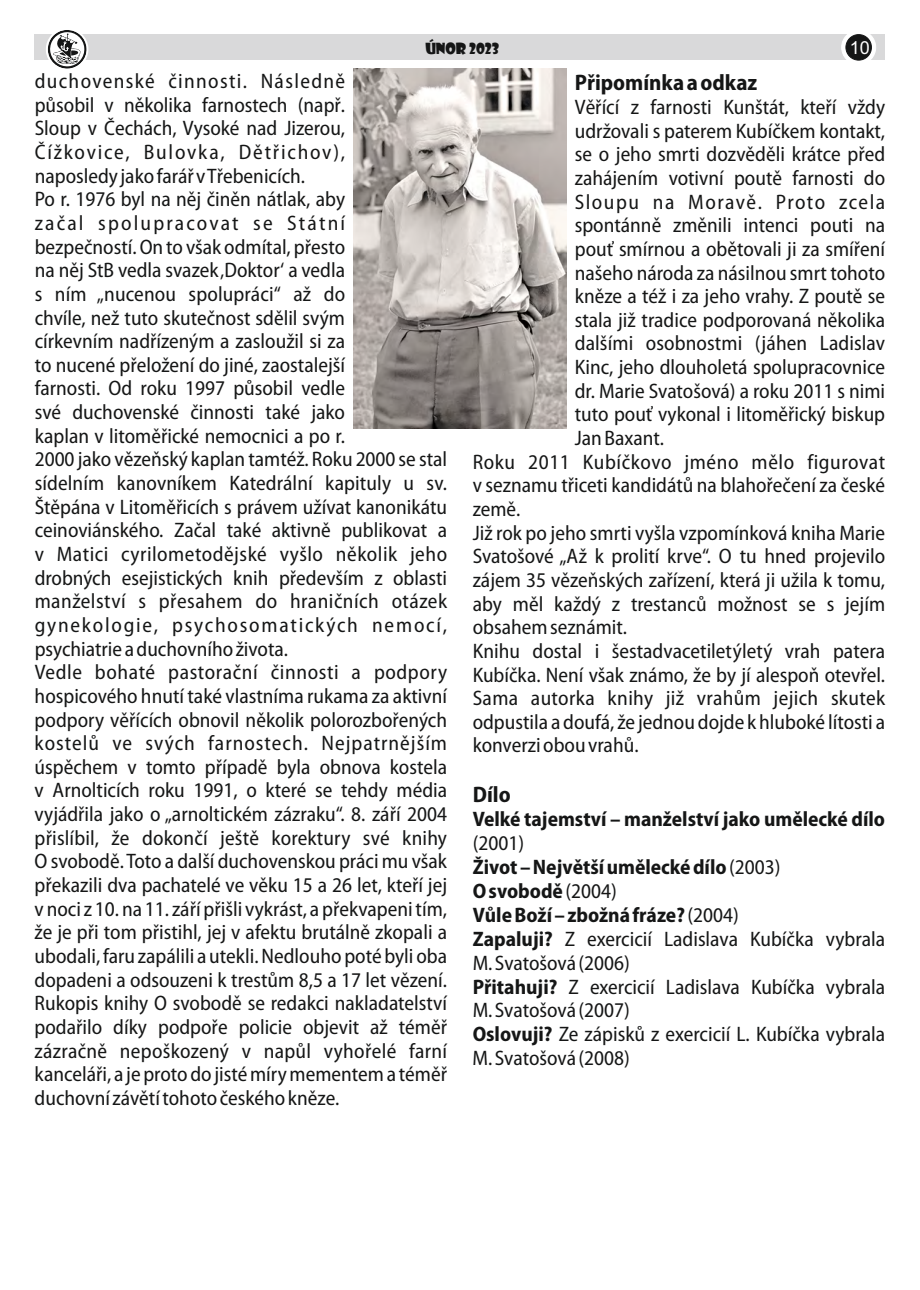
<style>
.page{position:relative;width:920px;height:1290px;background:#fff}
.page>*{position:absolute;margin:0;border:0;box-sizing:border-box;transform-origin:0 0}
.t1{font:700 semi-condensed 22.5px "Myriad Pro";color:#151616}
.t2{font:semi-condensed 21px/23.7px "Myriad Pro";color:#151616}
.t3{font:700 semi-condensed 21px "Myriad Pro";color:#151616}
.t4{font:semi-condensed 21px "Myriad Pro";letter-spacing:.03em;color:#151616}
.t5{font:semi-condensed 21px "Myriad Pro";letter-spacing:.07em;color:#151616}
.t6{font:18px "Arial";color:#fff}
.t7{font:15px "Showcard Gothic";color:#151616}
.s1{font-weight:700}
</style>
<div class="page">
<div style="left:35px;top:35px;width:850px;height:25px;background:#d9d9da"></div>
<div style="left:841px;top:30px;width:35px;height:35px;background:#fff;border:1px solid #fff;border-radius:50%"></div>
<div style="left:845px;top:34px;width:27px;height:27px;background:#151616;border:1px solid #151616;border-radius:50%"></div>
<svg style="left:46px;top:30px;width:42px;height:39px"></svg>
<img style="left:354px;top:68px;width:212px;height:360px">
<p class="t7" style="left:425px;top:42px;width:75px">ÚNOR 2023</p>
<p class="t6" style="left:850px;top:41px;width:22px">10</p>
<p class="t2" style="left:35px;top:71px;width:414px">duchovenské činnosti. Následně<br>působil v několika farnostech (např.<br>Sloup v Čechách, Vysoké nad Jizerou,<br>Čížkovice, Bulovka, Dětřichov),<br>naposledy jako farář v Třebenicích.<br>Po r. 1976 byl na něj činěn nátlak, aby<br>začal spolupracovat se Státní bezpečností. On to však odmítal, přesto<br>na něj StB vedla svazek ‚Doktor‘ a vedla<br>s ním „nucenou spolupráci“ až do<br>chvíle, než tuto skutečnost sdělil svým<br>církevním nadřízeným a zasloužil si za<br>to nucené přeložení do jiné, zaostalejší<br>farnosti. Od roku 1997 působil vedle<br>své duchovenské činnosti také jako<br>kaplan v litoměřické nemocnici a po r.<br>2000 jako vězeňský kaplan tamtéž. Roku 2000 se stal sídelním kanovníkem Katedrální kapituly u sv.<br>Štěpána v Litoměřicích s právem užívat kanonikátu ceinoviánského. Začal také aktivně publikovat a v Matici cyrilometodějské vyšlo několik jeho drobných esejistických knih především z oblasti manželství s přesahem do hraničních otázek gynekologie, psychosomatických nemocí, psychiatrie a duchovního života.<br>Vedle bohaté pastorační činnosti a podpory hospicového hnutí také vlastníma rukama za aktivní podpory věřících obnovil několik polorozbořených kostelů ve svých farnostech. Nejpatrnějším úspěchem v tomto případě byla obnova kostela v Arnolticích roku 1991, o které se tehdy média vyjádřila jako o „arnoltickém zázraku“. 8. září 2004 přislíbil, že dokončí ještě korektury své knihy O svobodě. Toto a další duchovenskou práci mu však překazili dva pachatelé ve věku 15 a 26 let, kteří jej v noci z 10. na 11. září přišli vykrást, a překvapeni tím, že je při tom přistihl, jej v afektu brutálně zkopali a ubodali, faru zapálili a utekli. Nedlouho poté byli oba dopadeni a odsouzeni k trestům 8,5 a 17 let vězení.<br>Rukopis knihy O svobodě se redakci nakladatelství podařilo díky podpoře policie objevit až téměř zázračně nepoškozený v napůl vyhořelé farní kanceláři, a je proto do jisté míry mementem a téměř duchovní závětí tohoto českého kněze.</p>
<p class="t1" style="left:575px;top:73px;width:184px">Připomínka a odkaz</p>
<p class="t2" style="left:575px;top:97px;width:312px">Věřící z farnosti Kunštát, kteří vždy</p>
<p class="t2" style="left:575px;top:121px;width:312px">udržovali s paterem Kubíčkem kontakt,</p>
<p class="t2" style="left:575px;top:144px;width:312px">se o jeho smrti dozvěděli krátce před</p>
<p class="t2" style="left:575px;top:168px;width:312px">zahájením votivní poutě farnosti do</p>
<p class="t5" style="left:575px;top:193px;width:312px">Sloupu na Moravě. Proto zcela</p>
<p class="t2" style="left:575px;top:215px;width:312px">spontánně změnili intenci pouti na</p>
<p class="t2" style="left:575px;top:239px;width:312px">pouť smírnou a obětovali ji za smíření</p>
<p class="t2" style="left:575px;top:262px;width:312px">našeho národa za násilnou smrt tohoto</p>
<p class="t2" style="left:575px;top:286px;width:312px">kněze a též i za jeho vrahy. Z poutě se</p>
<p class="t2" style="left:575px;top:310px;width:312px">stala již tradice podporovaná několika</p>
<p class="t2" style="left:575px;top:333px;width:312px">dalšími osobnostmi (jáhen Ladislav</p>
<p class="t2" style="left:575px;top:357px;width:312px">Kinc, jeho dlouholetá spolupracovnice</p>
<p class="t2" style="left:575px;top:381px;width:312px">dr. Marie Svatošová) a roku 2011 s nimi</p>
<p class="t2" style="left:575px;top:404px;width:312px">tuto pouť vykonal i litoměřický biskup</p>
<p class="t2" style="left:575px;top:428px;width:91px">Jan Baxant.</p>
<p class="t4" style="left:473px;top:453px;width:414px">Roku 2011 Kubíčkovo jméno mělo figurovat</p>
<p class="t2" style="left:473px;top:475px;width:414px">v seznamu třiceti kandidátů na blahořečení za české</p>
<p class="t2" style="left:473px;top:499px;width:49px">země.</p>
<p class="t2" style="left:473px;top:522px;width:414px">Již rok po jeho smrti vyšla vzpomínková kniha Marie</p>
<p class="t2" style="left:473px;top:546px;width:414px">Svatošové „Až k prolití krve“. O tu hned projevilo</p>
<p class="t2" style="left:473px;top:570px;width:414px">zájem 35 vězeňských zařízení, která ji užila k tomu,</p>
<p class="t2" style="left:473px;top:593px;width:414px">aby měl každý z trestanců možnost se s jejím</p>
<p class="t2" style="left:473px;top:617px;width:156px">obsahem seznámit.</p>
<p class="t2" style="left:473px;top:641px;width:414px">Knihu dostal i šestadvacetiletýletý vrah patera</p>
<p class="t2" style="left:473px;top:664px;width:414px">Kubíčka. Není však známo, že by jí alespoň otevřel.</p>
<p class="t2" style="left:473px;top:688px;width:414px">Sama autorka knihy již vrahům jejich skutek</p>
<p class="t2" style="left:473px;top:712px;width:414px">odpustila a doufá, že jednou dojde k hluboké lítosti a</p>
<p class="t2" style="left:473px;top:735px;width:167px">konverzi obou vrahů.</p>
<p class="t1" style="left:473px;top:785px;width:40px">Dílo</p>
<p class="t3" style="left:473px;top:810px;width:414px">Velké tajemství – manželství jako umělecké dílo</p>
<p class="t2" style="left:473px;top:833px;width:414px">(2001)<br><span class="s1">Život – Největší umělecké dílo</span> (2003)<br><span class="s1">O svobodě</span> (2004)<br><span class="s1">Vůle Boží – zbožná fráze?</span> (2004)<br><span class="s1">Zapaluji?</span> Z exercicií Ladislava Kubíčka vybrala<br>M. Svatošová (2006)<br><span class="s1">Přitahuji?</span> Z exercicií Ladislava Kubíčka vybrala<br>M. Svatošová (2007)<br><span class="s1">Oslovuji?</span> Ze zápisků z exercicií L. Kubíčka vybrala<br>M. Svatošová (2008)</p>
</div>
